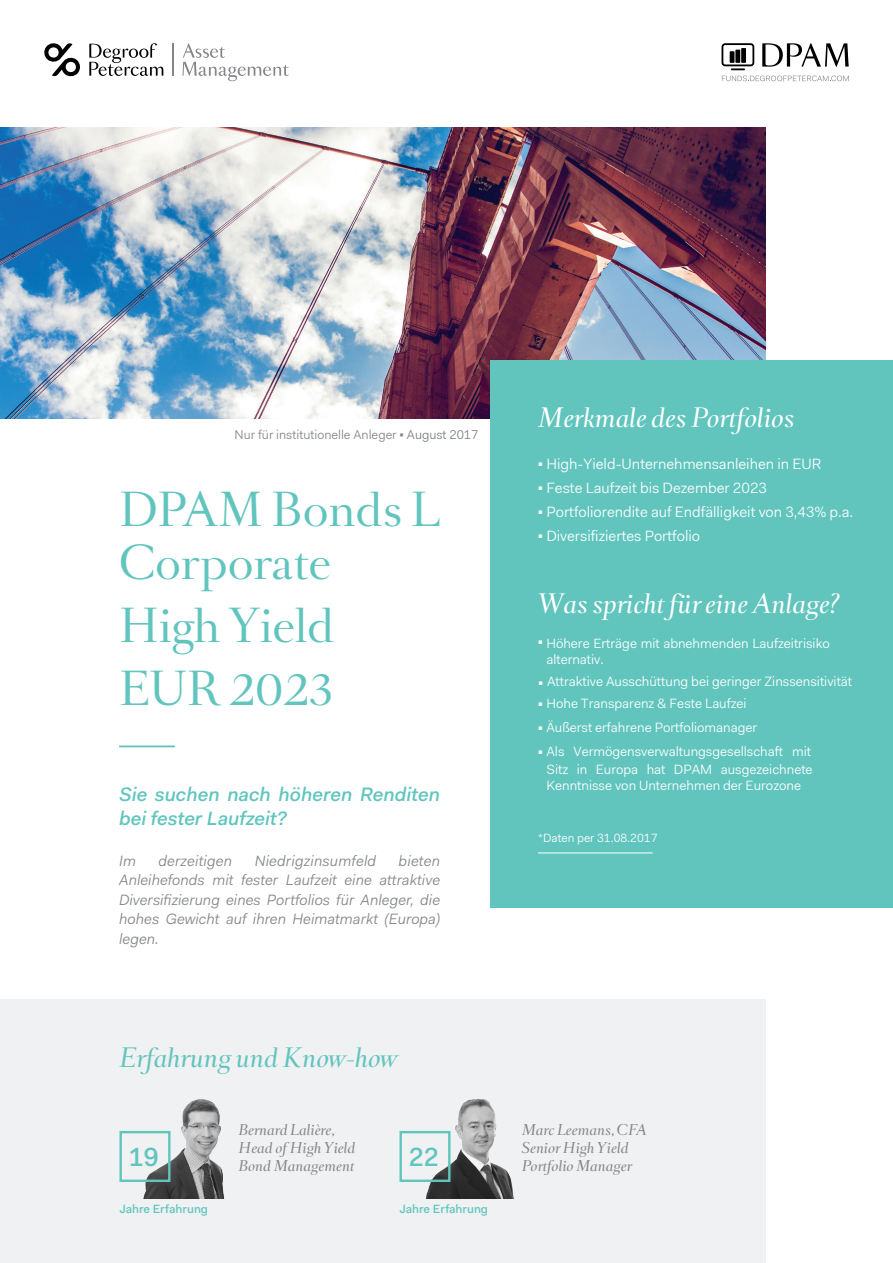
<style>
.page{position:relative;width:893px;height:1263px;background:#fff}
.page>*{position:absolute;margin:0;border:0;box-sizing:border-box;transform-origin:0 0}
.t1{font:42px/52.5px "Romain Headline";color:#61c5be}
.t2{font:500 26.4px "Fakt Pro";color:#61c5be}
.t3{font:italic 24px "Romain Headline";color:#fff}
.t4{font:italic 24px "Romain Headline";color:#61c5be}
.t5{font:italic 500 19.5px/24px "Fakt Pro";color:#61c5be}
.t6{font:italic 15px/19.5px "Fakt Pro Blond";color:#848689;text-align:justify}
.t7{font:15px "Fakt Pro Blond";color:#fff}
.t8{font:13.5px/16px "Fakt Pro Blond";color:#fff}
.t9{font:italic 13.35px/17.9px "Romain Headline";color:#848689}
.t10{font:12.75px "Fakt Pro Blond";color:#848689}
.t11{font:500 12px "Fakt Pro";color:#61c5be}
.t12{font:12px "Fakt Pro Blond";color:#fff}
.s1{font-family:"Calibri"}
.s2{color:#7a7e83}
.s3{font-family:"Calibri";font-size:15px}
</style>
<div class="page">
<div style="left:0;top:999px;width:765px;height:264px;background:#f0f1f2"></div>
<img style="left:425px;top:1098px;width:89px;height:101px">
<div style="left:399px;top:1131px;width:51px;height:51px;border:2px solid #61c5be"></div>
<img style="left:143px;top:1099px;width:82px;height:100px">
<div style="left:119px;top:1131px;width:52px;height:51px;border:2px solid #61c5be"></div>
<img style="left:0;top:128px;width:765px;height:291px">
<svg style="left:182px;top:43px;width:107px;height:38px"></svg>
<hr style="left:173px;top:43px;width:1px;height:33px;background:#848588">
<svg style="left:89px;top:43px;width:74px;height:33px"></svg>
<svg style="left:44px;top:43px;width:36px;height:34px"></svg>
<svg style="left:762px;top:43px;width:87px;height:24px"></svg>
<svg style="left:722px;top:76px;width:127px;height:5px"></svg>
<svg style="left:721px;top:43px;width:33px;height:27px"></svg>
<hr style="left:119px;top:745px;width:56px;height:2px;background:#61c5be">
<div style="left:490px;top:360px;width:403px;height:548px;background:#61c5be"></div>
<hr style="left:538px;top:852px;width:115px;height:1px;background:#fff">
<p class="t10" style="left:235px;top:426px;width:245px">Nur für institutionelle Anleger <span class="s1">▪</span> <span class="s2">August 2017</span></p>
<h1 class="t1" style="left:119px;top:484px;width:324px">DPAM Bonds L<br>Corporate</h1>
<h1 class="t1" style="left:119px;top:594px;width:218px;line-height:63px">High Yield<br>EUR 2023</h1>
<h3 class="t5" style="left:119px;top:782px;width:323px">Sie suchen nach höheren Renditen bei fester Laufzeit?</h3>
<p class="t6" style="left:119px;top:851px;width:18px">Im</p>
<p class="t6" style="left:158px;top:851px;width:75px">derzeitigen</p>
<p class="t6" style="left:255px;top:851px;width:123px">Niedrigzinsumfeld</p>
<p class="t6" style="left:119px;top:851px;width:323px;text-indent:280px">bieten Anleihefonds mit fester Laufzeit eine attraktive Diversifizierung eines Portfolios für Anleger, die hohes Gewicht auf ihren Heimatmarkt (Europa) legen.</p>
<h3 class="t3" style="left:538px;top:401px;width:258px">Merkmale des Portfolios</h3>
<p class="t7" style="left:538px;top:454px;width:285px"><span class="s1">▪</span> High-Yield-Unternehmensanleihen in EUR</p>
<p class="t7" style="left:538px;top:478px;width:231px"><span class="s1">▪</span> Feste Laufzeit bis Dezember 2023</p>
<p class="t7" style="left:538px;top:502px;width:317px"><span class="s1">▪</span> Portfoliorendite auf Endfälligkeit von 3,43% p.a.</p>
<p class="t7" style="left:538px;top:526px;width:164px"><span class="s1">▪</span> Diversifiziertes Portfolio</p>
<h3 class="t3" style="left:538px;top:587px;width:303px">Was spricht für eine Anlage?</h3>
<p class="t8" style="left:546px;top:635px;width:285px;text-indent:-8px"><span class="s3">▪</span> Höhere Erträge mit abnehmenden Laufzeitrisiko alternativ.</p>
<p class="t8" style="left:538px;top:695px;width:210px"><span class="s3">▪</span> Hohe Transparenz &amp; Feste Laufzei</p>
<p class="t8" style="left:538px;top:719px;width:221px"><span class="s3">▪</span> Äußerst erfahrene Portfoliomanager</p>
<p class="t8" style="left:538px;top:742px;width:276px;line-height:18px;text-align:right"><span class="s3">▪</span> Als Vermögensverwaltungsgesellschaft mit<br>Sitz in Europa hat DPAM ausgezeichnete</p>
<p class="t8" style="left:546px;top:777px;width:256px">Kenntnisse von Unternehmen der Eurozone</p>
<p class="t8" style="left:538px;top:673px;width:316px"><span class="s3">▪</span> Attraktive Ausschüttung bei geringer Zinssensitivität</p>
<p class="t12" style="left:538px;top:830px;width:121px">*Daten per 31.08.2017</p>
<h3 class="t4" style="left:119px;top:1041px;width:280px">Erfahrung und Know-how</h3>
<h2 class="t2" style="left:129px;top:1139px;width:31px">19</h2>
<p class="t9" style="left:239px;top:1121px;width:118px">Bernard Lalière,<br>Head of High Yield</p>
<p class="t9" style="left:239px;top:1157px;width:117px">Bond Management</p>
<h2 class="t2" style="left:409px;top:1139px;width:31px">22</h2>
<p class="t11" style="left:119px;top:1200px;width:90px">Jahre Erfahrung</p>
<p class="t11" style="left:399px;top:1200px;width:90px">Jahre Erfahrung</p>
<p class="t9" style="left:522px;top:1121px;width:126px">Marc Leemans, CFA<br>Senior High Yield</p>
<p class="t9" style="left:522px;top:1157px;width:112px">Portfolio Manager</p>
</div>
